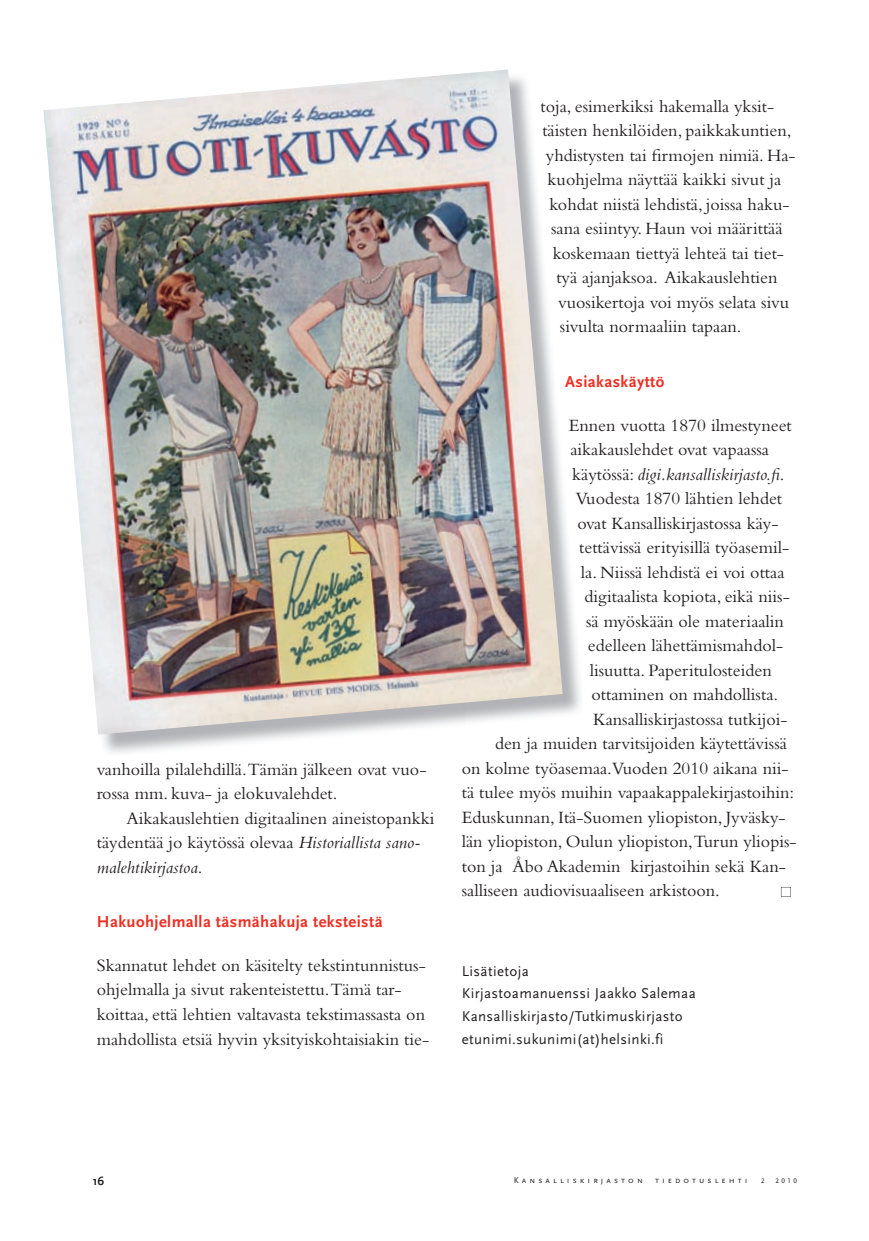
<style>
.page{position:relative;width:869px;height:1241px;background:#fff}
.page>*{position:absolute;margin:0;border:0;box-sizing:border-box;transform-origin:0 0}
.t1{font:18.03px/24.5px "Bembo";color:#231f20}
.t2{font:italic 18.03px "Bembo";color:#231f20}
.t3{font:700 16.62px "Scala Sans";letter-spacing:.025em;color:#ee2e22}
.t4{font:14.88px/22.8px "Scala Sans";letter-spacing:.025em;color:#231f20}
.t5{font:700 12.25px "Scala Sans";color:#231f20}
.t6{font:8.75px "Scala Sans Caps";letter-spacing:.35em;color:#231f20}
.t7{font:7px "Scala Sans Caps";color:#231f20}
.s1{font-style:italic}
.s2{font-style:normal}
</style>
<div class="page">
<svg style="left:780px;top:887px;width:10px;height:9px"></svg>
<img style="left:43px;top:69px;width:519px;height:665px">
<p class="t1" style="left:97px;top:758px;width:331px">vanhoilla pilalehdillä.Tämän jälkeen ovat vuo&shy;rossa mm. kuva- ja elokuvalehdet.</p>
<p class="t1" style="left:97px;top:807px;width:339px;text-indent:30px">Aikakauslehtien digitaalinen aineistopankki täydentää jo käytössä olevaa <span class="s1">Historiallista sano&shy;malehtikirjastoa</span>.</p>
<p class="t3" style="left:97px;top:915px;width:287px">Hakuohjelmalla täsmähakuja teksteistä</p>
<p class="t1" style="left:97px;top:954px;width:334px">Skannatut lehdet on käsitelty tekstintunnistus&shy;ohjelmalla ja sivut rakenteistettu.Tämä tar&shy;koittaa, että lehtien valtavasta tekstimassasta on mahdollista etsiä hyvin yksityiskohtaisiakin tie-</p>
<p class="t1" style="left:540px;top:96px;width:235px">toja, esimerkiksi hakemalla yksit-</p>
<p class="t1" style="left:542px;top:120px;width:250px">täisten henkilöiden, paikkakuntien,</p>
<p class="t1" style="left:545px;top:145px;width:251px">yhdistysten tai firmojen nimiä. Ha-</p>
<p class="t1" style="left:547px;top:169px;width:235px">kuohjelma näyttää kaikki sivut ja</p>
<p class="t1" style="left:549px;top:194px;width:242px">kohdat niistä lehdistä, joissa haku-</p>
<p class="t1" style="left:551px;top:218px;width:233px">sana esiintyy. Haun voi määrittää</p>
<p class="t1" style="left:552px;top:243px;width:232px">koskemaan tiettyä lehteä tai tiet-</p>
<p class="t1" style="left:556px;top:267px;width:223px">tyä ajanjaksoa. Aikakauslehtien</p>
<p class="t1" style="left:558px;top:292px;width:232px">vuosikertoja voi myös selata sivu</p>
<p class="t1" style="left:559px;top:316px;width:183px">sivulta normaaliin tapaan.</p>
<p class="t3" style="left:565px;top:375px;width:101px">Asiakaskäyttö</p>
<p class="t1" style="left:568px;top:414px;width:225px">Ennen vuotta 1870 ilmestyneet</p>
<p class="t1" style="left:570px;top:439px;width:200px">aikakauslehdet ovat vapaassa</p>
<p class="t2" style="left:572px;top:467px;width:214px"><span class="s2">käytössä:</span> digi.kansalliskirjasto.fi<span class="s2">.</span></p>
<p class="t1" style="left:575px;top:488px;width:208px">Vuodesta 1870 lähtien lehdet</p>
<p class="t1" style="left:577px;top:512px;width:202px">ovat Kansalliskirjastossa käy-</p>
<p class="t1" style="left:579px;top:537px;width:211px">tettävissä erityisillä työasemil-</p>
<p class="t1" style="left:580px;top:561px;width:205px">la. Niissä lehdistä ei voi ottaa</p>
<p class="t1" style="left:584px;top:586px;width:207px">digitaalista kopiota, eikä niis-</p>
<p class="t1" style="left:586px;top:610px;width:199px">sä myöskään ole materiaalin</p>
<p class="t1" style="left:587px;top:635px;width:197px">edelleen lähettämismahdol-</p>
<p class="t1" style="left:589px;top:659px;width:183px">lisuutta. Paperitulosteiden</p>
<p class="t1" style="left:591px;top:684px;width:188px">ottaminen on mahdollista.</p>
<p class="t1" style="left:593px;top:708px;width:196px">Kansalliskirjastossa tutkijoi-</p>
<p class="t1" style="left:495px;top:733px;width:293px">den ja muiden tarvitsijoiden käytettävissä</p>
<p class="t1" style="left:461px;top:757px;width:328px">on kolme työasemaa.Vuoden 2010 aikana nii-</p>
<p class="t1" style="left:461px;top:782px;width:334px">tä tulee myös muihin vapaakappalekirjastoihin:</p>
<p class="t1" style="left:461px;top:806px;width:325px">Eduskunnan, Itä-Suomen yliopiston, Jyväsky-</p>
<p class="t1" style="left:461px;top:831px;width:336px">län yliopiston, Oulun yliopiston,Turun yliopis-</p>
<p class="t1" style="left:461px;top:855px;width:325px">ton ja Åbo Akademin kirjastoihin sekä Kan-</p>
<p class="t1" style="left:461px;top:880px;width:259px">salliseen audiovisuaaliseen arkistoon.</p>
<p class="t4" style="left:461px;top:960px;width:235px">Lisätietoja<br>Kirjastoamanuenssi Jaakko Salemaa<br>Kansalliskirjasto/Tutkimuskirjasto etunimi.sukunimi(at)helsinki.fi</p>
<p class="t5" style="left:93px;top:1176px;width:13px">16</p>
<p class="t6" style="left:513px;top:1174px;width:130px">Kansalliskirjaston</p>
<p class="t6" style="left:654px;top:1174px;width:94px">tiedotuslehti</p>
<p class="t7" style="left:760px;top:1176px;width:5px">2</p>
<p class="t7" style="left:775px;top:1176px;width:23px">2010</p>
</div>
